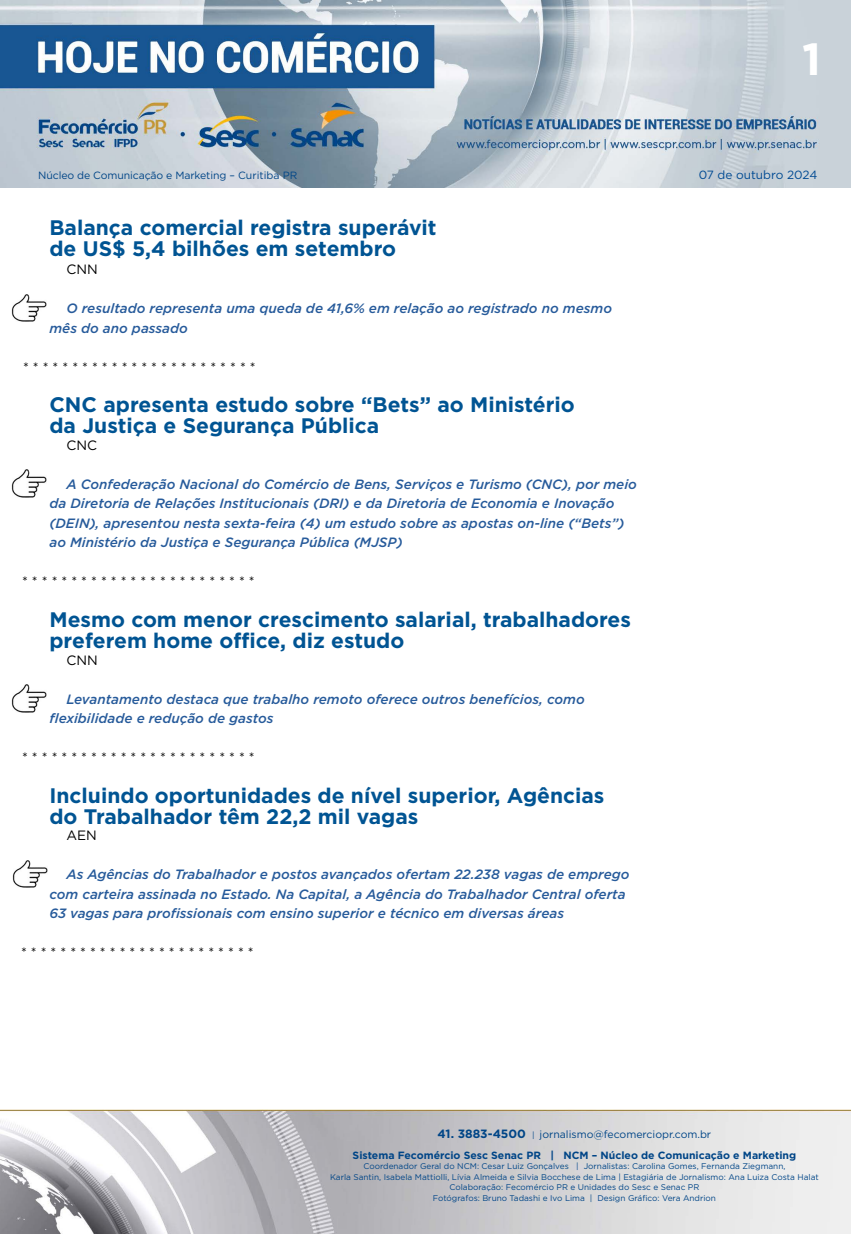
<style>
.page{position:relative;width:851px;height:1234px;background:#fff}
.page>*{position:absolute;margin:0;border:0;box-sizing:border-box;transform-origin:0 0}
.t1{font:700 45px "Gotham";color:#fff}
.t2{font:700 21px/21px "Gotham";color:#005493}
.t3{font:italic 500 13.5px/19.5px "Gotham";color:#275b9b}
.t4{font:13.5px "Gotham";color:#000}
.t5{font:11.85px "Gotham";color:#004a93}
.t6{font:700 10.5px/21px "Gotham";color:#004587;text-align:center}
.t7{font:10.5px "Gotham";letter-spacing:-.01em;color:#004587}
.t8{font:8.25px/10.5px "Gotham";color:#004587;text-align:center}
.s1{font-size:12px}
.s2{font-weight:400;font-size:8.25px}
.s3{font-weight:400}
</style>
<div class="page">
<img style="left:0;top:0;width:850px;height:188px">
<img style="left:0;top:1109px;width:850px;height:124px">
<img style="left:12px;top:469px;width:35px;height:28px">
<img style="left:12px;top:294px;width:35px;height:28px">
<img style="left:12px;top:684px;width:35px;height:28px">
<img style="left:13px;top:860px;width:35px;height:27px">
<p class="t7" style="left:38px;top:168px;width:260px">Núcleo de Comunicação e Marketing – Curitiba PR</p>
<h2 class="t2" style="left:49px;top:217px;width:388px">Balança comercial registra superávit de US$ 5,4 bilhões em setembro</h2>
<p class="t4" style="left:66px;top:261px;width:33px">CNN</p>
<p class="t3" style="left:49px;top:298px;width:564px;text-indent:17px">O resultado representa uma queda de 41,6% em relação ao registrado no mesmo mês do ano passado</p>
<p class="t4" style="left:23px;top:358px;width:234px">* * * * * * * * * * * * * * * * * * * * * * * *</p>
<h2 class="t2" style="left:49px;top:394px;width:527px">CNC apresenta estudo sobre “Bets” ao Ministério da Justiça e Segurança Pública</h2>
<p class="t4" style="left:66px;top:436px;width:32px">CNC</p>
<p class="t3" style="left:49px;top:474px;width:589px;text-indent:17px">A Confederação Nacional do Comércio de Bens, Serviços e Turismo (CNC), por meio da Diretoria de Relações Institucionais (DRI) e da Diretoria de Economia e Inovação (DEIN), apresentou nesta sexta-feira (4) um estudo sobre as apostas on-line (“Bets”) ao Ministério da Justiça e Segurança Pública (MJSP)</p>
<p class="t4" style="left:22px;top:573px;width:234px">* * * * * * * * * * * * * * * * * * * * * * * *</p>
<h2 class="t2" style="left:49px;top:608px;width:583px">Mesmo com menor crescimento salarial, trabalhadores preferem home office, diz estudo</h2>
<p class="t4" style="left:66px;top:651px;width:33px">CNN</p>
<p class="t3" style="left:49px;top:688px;width:537px;text-indent:17px">Levantamento destaca que trabalho remoto oferece outros benefícios, como flexibilidade e redução de gastos</p>
<p class="t4" style="left:22px;top:748px;width:234px">* * * * * * * * * * * * * * * * * * * * * * * *</p>
<h2 class="t2" style="left:49px;top:784px;width:556px">Incluindo oportunidades de nível superior, Agências do Trabalhador têm 22,2 mil vagas</h2>
<p class="t4" style="left:66px;top:826px;width:32px">AEN</p>
<p class="t3" style="left:49px;top:864px;width:581px;text-indent:17px">As Agências do Trabalhador e postos avançados ofertam 22.238 vagas de emprego com carteira assinada no Estado. Na Capital, a Agência do Trabalhador Central oferta<br>63 vagas para profissionais com ensino superior e técnico em diversas áreas</p>
<p class="t4" style="left:21px;top:943px;width:234px">* * * * * * * * * * * * * * * * * * * * * * * *</p>
<h1 class="t1" style="left:802px;top:29px;width:20px">1</h1>
<p class="t5" style="left:698px;top:167px;width:120px">07 de outubro 2024</p>
<p class="t6" style="left:352px;top:1122px;width:445px"><span class="s1">41. 3883-4500</span> <span class="s2">|</span> <span class="s3">jornalismo@fecomerciopr.com.br<br></span>Sistema Fecomércio Sesc Senac PR | NCM – Núcleo de Comunicação e Marketing</p>
<p class="t8" style="left:330px;top:1160px;width:490px">Coordenador Geral do NCM: Cesar Luiz Gonçalves | Jornalistas: Carolina Gomes, Fernanda Ziegmann,<br>Karla Santin, Isabela Mattiolli, Lívia Almeida e Silvia Bocchese de Lima | Estagiária de Jornalismo: Ana Luiza Costa Halat Colaboração: Fecomércio PR e Unidades do Sesc e Senac PR<br>Fotógrafos: Bruno Tadashi e Ivo Lima | Design Gráfico: Vera Andrion</p>
</div>
